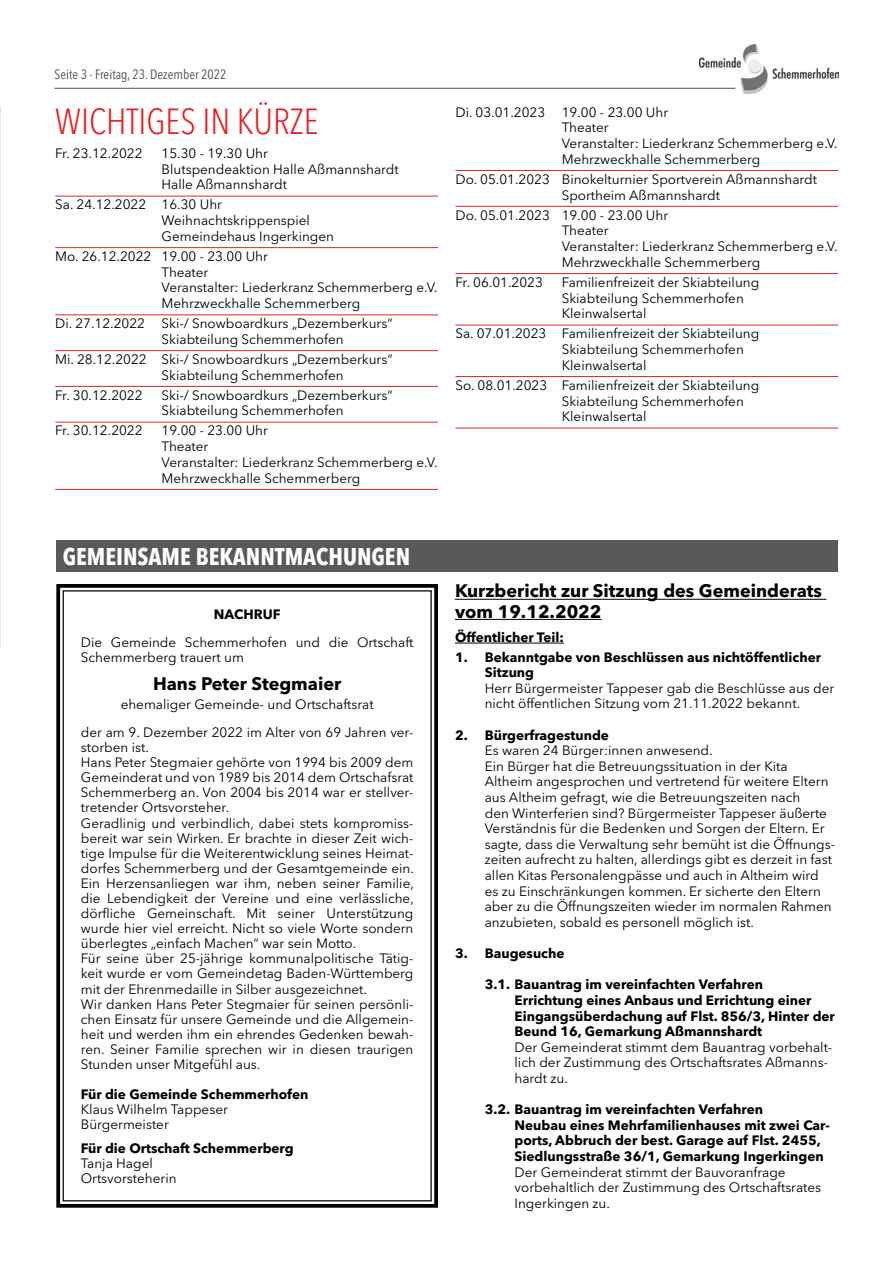
<style>
.page{position:relative;width:893px;height:1263px;background:#fff}
.page>*{position:absolute;margin:0;border:0;box-sizing:border-box;transform-origin:0 0}
.t1{font:300 condensed 36px "Avenir Next W1 G";color:#e52227}
.t2{font:700 condensed 24px "Avenir Next W1 G";color:#fff}
.t3{font:700 18px/20.1px "Avenir Next W1 G";color:#000}
.t4{font:13.5px/15.8px "Avenir Next W1 G";color:#000}
.t5{font:700 13.5px/15.6px "Avenir Next W1 G";color:#000}
.t6{font:condensed 13.5px "Avenir Next W1 G";color:#4d4d4f}
</style>
<div class="page">
<img style="left:699px;top:44px;width:139px;height:50px">
<hr style="left:55px;top:88px;width:680px;height:1px;background:#4d4d4f">
<hr style="left:0;top:106px;width:1px;height:540px;background:#e6e7e8">
<hr style="left:455px;top:599px;width:371px;height:1px;background:#000">
<hr style="left:455px;top:619px;width:146px;height:1px;background:#000">
<hr style="left:455px;top:643px;width:109px;height:1px;background:#000">
<hr style="left:55px;top:196px;width:383px;height:1px;background:#e52227">
<hr style="left:55px;top:247px;width:383px;height:1px;background:#e52227">
<hr style="left:55px;top:314px;width:383px;height:1px;background:#e52227">
<hr style="left:55px;top:350px;width:383px;height:1px;background:#e52227">
<hr style="left:55px;top:386px;width:383px;height:1px;background:#e52227">
<hr style="left:55px;top:422px;width:383px;height:1px;background:#e52227">
<hr style="left:55px;top:489px;width:383px;height:1px;background:#e52227">
<hr style="left:455px;top:170px;width:383px;height:1px;background:#e52227">
<hr style="left:455px;top:206px;width:383px;height:1px;background:#e52227">
<hr style="left:455px;top:273px;width:383px;height:1px;background:#e52227">
<hr style="left:455px;top:325px;width:383px;height:1px;background:#e52227">
<hr style="left:455px;top:376px;width:383px;height:1px;background:#e52227">
<hr style="left:455px;top:428px;width:383px;height:1px;background:#e52227">
<svg style="left:56px;top:584px;width:382px;height:624px"></svg>
<div style="left:56px;top:540px;width:782px;height:31px;background:#58595b"></div>
<p class="t6" style="left:55px;top:63px;width:173px">Seite 3 · Freitag, 23. Dezember 2022</p>
<h1 class="t1" style="left:55px;top:92px;width:265px">WICHTIGES IN KÜRZE</h1>
<p class="t4" style="left:55px;top:144px;width:89px">Fr. 23.12.2022</p>
<p class="t4" style="left:162px;top:144px;width:239px">15.30 - 19.30 Uhr<br>Blutspendeaktion Halle Aßmannshardt<br>Halle Aßmannshardt</p>
<p class="t4" style="left:162px;top:196px;width:174px;text-indent:-106px">Sa. 24.12.2022 16.30 Uhr<br>Weihnachtskrippenspiel<br>Gemeindehaus Ingerkingen</p>
<p class="t4" style="left:162px;top:247px;width:277px;text-indent:-106px">Mo. 26.12.2022 19.00 - 23.00 Uhr<br>Theater<br>Veranstalter: Liederkranz Schemmerberg e.V.<br>Mehrzweckhalle Schemmerberg</p>
<p class="t4" style="left:162px;top:314px;width:233px;text-indent:-106px">Di. 27.12.2022 Ski-/ Snowboardkurs „Dezemberkurs“<br>Skiabteilung Schemmerhofen</p>
<p class="t4" style="left:162px;top:350px;width:233px;text-indent:-106px">Mi. 28.12.2022 Ski-/ Snowboardkurs „Dezemberkurs“<br>Skiabteilung Schemmerhofen</p>
<p class="t4" style="left:55px;top:386px;width:89px">Fr. 30.12.2022</p>
<p class="t4" style="left:162px;top:386px;width:233px">Ski-/ Snowboardkurs „Dezemberkurs“<br>Skiabteilung Schemmerhofen</p>
<p class="t4" style="left:55px;top:422px;width:89px">Fr. 30.12.2022</p>
<p class="t4" style="left:162px;top:422px;width:277px">19.00 - 23.00 Uhr<br>Theater<br>Veranstalter: Liederkranz Schemmerberg e.V.<br>Mehrzweckhalle Schemmerberg</p>
<p class="t4" style="left:562px;top:103px;width:277px;text-indent:-106px">Di. 03.01.2023 19.00 - 23.00 Uhr<br>Theater<br>Veranstalter: Liederkranz Schemmerberg e.V.<br>Mehrzweckhalle Schemmerberg</p>
<p class="t4" style="left:562px;top:170px;width:257px;text-indent:-106px">Do. 05.01.2023 Binokelturnier Sportverein Aßmannshardt<br>Sportheim Aßmannshardt</p>
<p class="t4" style="left:562px;top:206px;width:277px;text-indent:-106px">Do. 05.01.2023 19.00 - 23.00 Uhr<br>Theater<br>Veranstalter: Liederkranz Schemmerberg e.V.<br>Mehrzweckhalle Schemmerberg</p>
<p class="t4" style="left:455px;top:273px;width:89px">Fr. 06.01.2023</p>
<p class="t4" style="left:562px;top:273px;width:199px">Familienfreizeit der Skiabteilung<br>Skiabteilung Schemmerhofen<br>Kleinwalsertal</p>
<p class="t4" style="left:562px;top:324px;width:199px;text-indent:-106px">Sa. 07.01.2023 Familienfreizeit der Skiabteilung<br>Skiabteilung Schemmerhofen<br>Kleinwalsertal</p>
<p class="t4" style="left:562px;top:376px;width:199px;text-indent:-106px">So. 08.01.2023 Familienfreizeit der Skiabteilung<br>Skiabteilung Schemmerhofen<br>Kleinwalsertal</p>
<h2 class="t2" style="left:63px;top:537px;width:349px">GEMEINSAME BEKANNTMACHUNGEN</h2>
<p class="t5" style="left:214px;top:605px;width:22px">Nach</p>
<p class="t5" style="left:254px;top:605px;width:25px">ruf</p>
<p class="t4" style="left:81px;top:633px;width:334px;line-height:15.1px">Die Gemeinde Schemmerhofen und die Ortschaft<br>Schemmerberg trauert um</p>
<h3 class="t3" style="left:153px;top:672px;width:190px">Hans Peter Stegmaier</h3>
<p class="t4" style="left:81px;top:689px;width:334px;line-height:27.9px;text-align:center">ehemaliger Gemeinde- und Ortschaftsrat<br>der am 9. Dezember 2022 im Alter von 69 Jahren ver-</p>
<p class="t4" style="left:81px;top:738px;width:335px;line-height:15.1px">storben ist.<br>Hans Peter Stegmaier gehörte von 1994 bis 2009 dem Gemeinderat und von 1989 bis 2014 dem Ortschafsrat Schemmerberg an. Von 2004 bis 2014 war er stellver&shy;tretender Ortsvorsteher.<br>Geradlinig und verbindlich, dabei stets kompromiss&shy;bereit war sein Wirken. Er brachte in dieser Zeit wich&shy;tige Impulse für die Weiterentwicklung seines Heimat&shy;dorfes Schemmerberg und der Gesamtgemeinde ein.<br>Ein Herzensanliegen war ihm, neben seiner Familie, die Lebendigkeit der Vereine und eine verlässliche, dörfliche Gemeinschaft. Mit seiner Unterstützung wurde hier viel erreicht. Nicht so viele Worte sondern überlegtes „einfach Machen“ war sein Motto.<br>Für seine über 25-jährige kommunalpolitische Tätig&shy;keit wurde er vom Gemeindetag Baden-Württemberg mit der Ehrenmedaille in Silber ausgezeichnet.<br>Wir danken Hans Peter Stegmaier für seinen persönli&shy;chen Einsatz für unsere Gemeinde und die Allgemein&shy;heit und werden ihm ein ehrendes Gedenken bewah&shy;ren. Seiner Familie sprechen wir in diesen traurigen Stunden unser Mitgefühl aus.</p>
<p class="t5" style="left:81px;top:1086px;width:229px">Für die Gemeinde Schemmerhofen</p>
<p class="t4" style="left:81px;top:1101px;width:149px;line-height:15.1px">Klaus Wilhelm Tappeser<br>Bürgermeister</p>
<p class="t5" style="left:81px;top:1139px;width:214px">Für die Ortschaft Schemmerberg</p>
<p class="t4" style="left:81px;top:1154px;width:97px;line-height:15.1px">Tanja Hagel<br>Ortsvorsteherin</p>
<h3 class="t3" style="left:455px;top:580px;width:368px">Kurzbericht zur Sitzung des Gemeinderats vom 19.12.2022</h3>
<p class="t5" style="left:455px;top:628px;width:110px">Öffentlicher Teil:</p>
<p class="t5" style="left:485px;top:648px;width:338px;text-indent:-30px">1. Bekanntgabe von Beschlüssen aus nichtöffentlicher<br>Sitzung</p>
<p class="t4" style="left:485px;top:679px;width:351px">Herr Bürgermeister Tappeser gab die Beschlüsse aus der nicht öffentlichen Sitzung vom 21.11.2022 bekannt.</p>
<p class="t5" style="left:455px;top:726px;width:155px">2. Bürgerfragestunde</p>
<p class="t4" style="left:485px;top:741px;width:352px">Es waren 24 Bürger:innen anwesend.<br>Ein Bürger hat die Betreuungssituation in der Kita Altheim angesprochen und vertretend für weitere Eltern aus Altheim gefragt, wie die Betreuungszeiten nach<br>den Winterferien sind? Bürgermeister Tappeser äußerte Verständnis für die Bedenken und Sorgen der Eltern. Er sagte, dass die Verwaltung sehr bemüht ist die Öffnungs&shy;zeiten aufrecht zu halten, allerdings gibt es derzeit in fast allen Kitas Personalengpässe und auch in Altheim wird es zu Einschränkungen kommen. Er sicherte den Eltern aber zu die Öffnungszeiten wieder im normalen Rahmen anzubieten, sobald es personell möglich ist.</p>
<p class="t5" style="left:455px;top:944px;width:111px">3. Baugesuche</p>
<p class="t5" style="left:515px;top:976px;width:322px;text-indent:-30px">3.1. Bauantrag im vereinfachten Verfahren<br>Errichtung eines Anbaus und Errichtung einer Eingangsüberdachung auf Flst. 856/3, Hinter der Beund 16, Gemarkung Aßmannshardt</p>
<p class="t4" style="left:515px;top:1038px;width:319px">Der Gemeinderat stimmt dem Bauantrag vorbehalt&shy;lich der Zustimmung des Ortschaftsrates Aßmanns&shy;hardt zu.</p>
<p class="t5" style="left:515px;top:1100px;width:317px;text-indent:-30px">3.2. Bauantrag im vereinfachten Verfahren<br>Neubau eines Mehrfamilienhauses mit zwei Car&shy;ports, Abbruch der best. Garage auf Flst. 2455, Siedlungsstraße 36/1, Gemarkung Ingerkingen</p>
<p class="t4" style="left:515px;top:1163px;width:308px">Der Gemeinderat stimmt der Bauvoranfrage vorbehaltlich der Zustimmung des Ortschaftsrates<br>Ingerkingen zu.</p>
</div>
